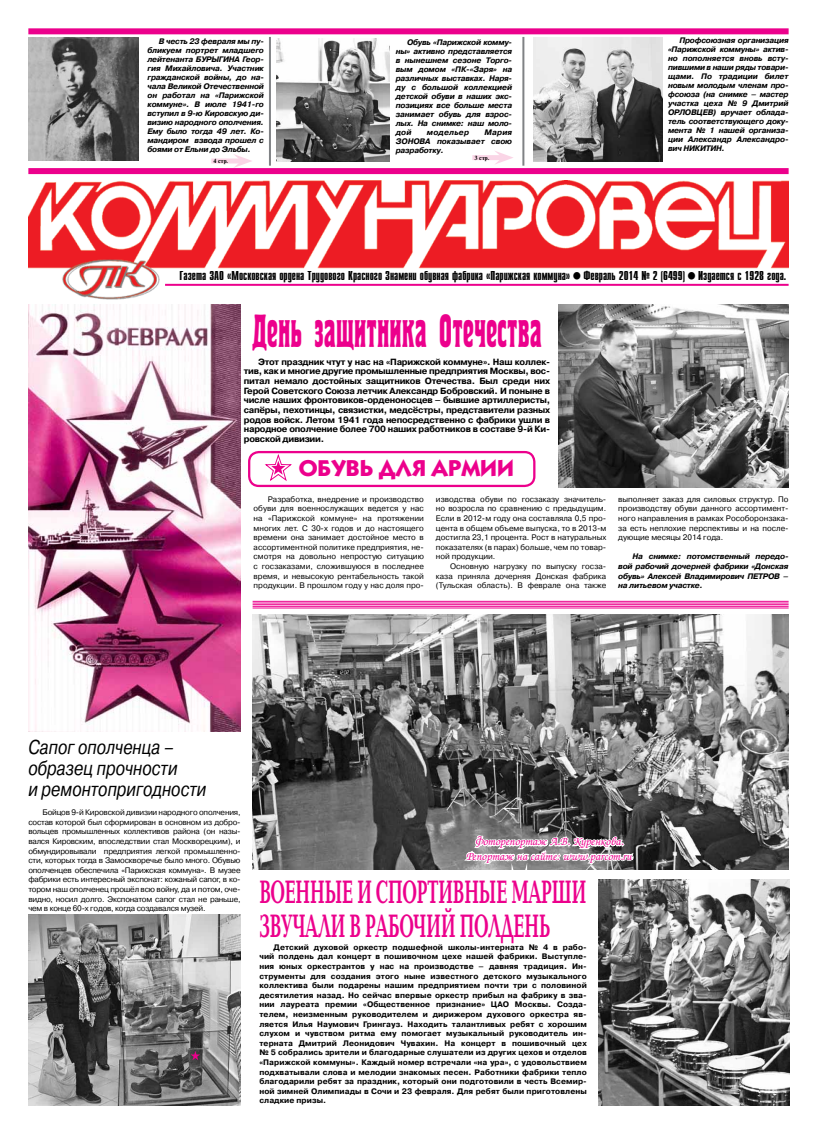
<style>
.page{position:relative;width:817px;height:1134px;background:#fff}
.page>*{position:absolute;margin:0;border:0;box-sizing:border-box;transform-origin:0 0}
.t1{font:46.4px "Herold C";color:#ec008c;scale:.86 1}
.t2{font:700 33.5px/34px "Baltica C";color:#ec008c;scale:.53 1}
.t3{font:700 23px "Kabel C";color:#ec008c}
.t4{font:italic 20px/21px "Pragmatica C";color:#000;scale:.8 1}
.t5{font:700 12.8px "Compact C";color:#000;scale:.93 1}
.t6{font:12px/14.4px "Zapf Chancery C";color:#ec008c;text-align:center}
.t7{font:700 9px/9.6px "Pragmatica C";letter-spacing:-.025em;color:#000;text-align:justify}
.t8{font:8px/9.6px "Pragmatica C";color:#000;text-align:justify}
.t9{font:700 8px/9.6px "Pragmatica C";letter-spacing:.01em;color:#000;text-align:justify}
.t10{font:italic 700 8px/9px "Pragmatica C";letter-spacing:-.025em;color:#000;text-align:justify}
.t11{font:italic 700 8px "Pragmatica C";letter-spacing:.02em;color:#000}
.t12{font:700 6px "Newton C";color:#000}
</style>
<div class="page">
<img style="left:28px;top:180px;width:760px;height:120px">
<div style="left:28px;top:28px;width:760px;height:6px;background:#ec008c"></div>
<div style="left:28px;top:168px;width:760px;height:6px;background:#ec008c"></div>
<div style="left:165px;top:271px;width:635px;height:23px;background:#fff"></div>
<hr style="left:165px;top:284px;width:623px;height:2px;background:#ec008c">
<div style="left:248px;top:451px;width:287px;height:36px;border:2px solid #ec008c;border-radius:10px"></div>
<svg style="left:264px;top:454px;width:28px;height:27px"></svg>
<img style="left:28px;top:37px;width:110px;height:123px">
<hr style="left:269px;top:37px;width:2px;height:129px;background:#808285">
<hr style="left:522px;top:37px;width:2px;height:129px;background:#808285">
<img style="left:276px;top:38px;width:113px;height:124px">
<img style="left:533px;top:38px;width:129px;height:124px">
<div style="left:472px;top:155px;width:30px;height:5px;background:#fad5e6"></div>
<svg style="left:495px;top:151px;width:18px;height:14px"></svg>
<div style="left:211px;top:158px;width:30px;height:5px;background:#fad5e6"></div>
<svg style="left:233px;top:154px;width:19px;height:14px"></svg>
<hr style="left:252px;top:601px;width:536px;height:1px;background:#ec008c">
<hr style="left:252px;top:603px;width:536px;height:1px;background:#ec008c">
<hr style="left:252px;top:604px;width:536px;height:1px;background:#ec008c">
<hr style="left:252px;top:606px;width:536px;height:1px;background:#ec008c">
<hr style="left:252px;top:608px;width:536px;height:1px;background:#ec008c">
<img style="left:28px;top:304px;width:212px;height:428px">
<img style="left:598px;top:879px;width:191px;height:227px">
<img style="left:252px;top:614px;width:536px;height:255px">
<img style="left:28px;top:915px;width:212px;height:191px">
<img style="left:558px;top:304px;width:230px;height:183px">
<svg style="left:254px;top:762px;width:381px;height:187px"></svg>
<svg style="left:190px;top:1051px;width:10px;height:9px"></svg>
<p class="t10" style="left:147px;top:37px;width:118px;text-indent:11px">В честь 23 февраля мы пу&shy;бликуем портрет младшего лейтенанта БУРЫГИНА Геор&shy;гия Михайловича. Участник гражданской войны, до на&shy;чала Великой Отечественной он работал на «Парижской коммуне». В июле 1941-го вступил в 9-ю Кировскую ди&shy;визию народного ополчения.<br>Ему было тогда 49 лет. Ко&shy;мандиром взвода прошел с боями от Ельни до Эльбы.</p>
<p class="t10" style="left:395px;top:38px;width:118px;text-indent:11px">Обувь «Парижской комму&shy;ны» активно представляется в нынешнем сезоне Торго&shy;вым домом «ПК-«Заря» на различных выставках. Наря&shy;ду с большой коллекцией детской обуви в наших экс&shy;позициях все больше места занимает обувь для взрос&shy;лых. На снимке: наш моло&shy;дой</p>
<p class="t10" style="left:395px;top:128px;width:118px;text-indent:89px">Мария ЗОНОВА показывает свою разработку.</p>
<p class="t11" style="left:427px;top:128px;width:44px">модельер</p>
<p class="t12" style="left:474px;top:155px;width:16px">3 стр.</p>
<p class="t12" style="left:213px;top:158px;width:16px">4 стр.</p>
<p class="t10" style="left:668px;top:36px;width:122px;text-indent:11px">Профсоюзная организация «Парижской коммуны» актив&shy;но пополняется вновь всту&shy;пившими в наши ряды товари&shy;щами. По традиции билет новым молодым членам про&shy;фсоюза (на снимке – мастер участка цеха № 9 Дмитрий ОРЛОВЦЕВ) вручает облада&shy;тель соответствующего доку&shy;мента № 1 нашей организа&shy;ции Александр Александро&shy;вич НИКИТИН.</p>
<h3 class="t5" style="left:179px;top:269px;width:653px">Газета ЗАО «Московская ордена Трудового Красного Знамени обувная фабрика «Парижская коммуна» ■ Февраль 2014 № 2 (6499) ■ Издается с 1928 года.</h3>
<h1 class="t1" style="left:252px;top:309px;width:338px">День защитника Отечества</h1>
<p class="t7" style="left:244px;top:357px;width:308px;text-indent:14px">Этот праздник чтут у нас на «Парижской коммуне». Наш коллек&shy;тив, как и многие другие промышленные предприятия Москвы, вос&shy;питал немало достойных защитников Отечества. Был среди них Герой Советского Союза летчик Александр Бобровский. И поныне в числе наших фронтовиков-орденоносцев – бывшие артиллеристы, сапёры, пехотинцы, связистки, медсёстры, представители разных родов войск. Летом 1941 года непосредственно с фабрики ушли в народное ополчение более 700 наших работников в составе 9-й Ки&shy;ровской дивизии.</p>
<h3 class="t3" style="left:299px;top:454px;width:216px">ОБУВЬ ДЛЯ АРМИИ</h3>
<p class="t8" style="left:253px;top:494px;width:172px;text-indent:14px">Разработка, внедрение и производство обуви для военнослужащих ведется у нас на «Парижской коммуне» на протяжении многих лет. С 30-х годов и до настоящего времени она занимает достойное место в ассортиментной политике предприятия, не&shy;смотря на довольно непростую ситуацию с госзаказами, сложившуюся в последнее время, и невысокую рентабельность такой продукции. В прошлом году у нас доля про-</p>
<p class="t8" style="left:436px;top:494px;width:172px">изводства обуви по госзаказу значитель&shy;но возросла по сравнению с предыдущим.<br>Если в 2012-м году она составляла 0,5 про&shy;цента в общем объеме выпуска, то в 2013-м достигла 23,1 процента. Рост в натуральных показателях (в парах) больше, чем по товар&shy;ной продукции.</p>
<p class="t8" style="left:436px;top:562px;width:172px;text-indent:14px">Основную нагрузку по выпуску госза&shy;каза приняла дочерняя Донская фабрика (Тульская область). В феврале она также</p>
<p class="t8" style="left:618px;top:494px;width:172px">выполняет заказ для силовых структур. По производству обуви данного ассортимент&shy;ного направления в рамках Рособоронзака&shy;за есть неплохие перспективы и на после&shy;дующие месяцы 2014 года.</p>
<p class="t10" style="left:618px;top:552px;width:172px;line-height:9.6px;text-indent:14px">На снимке: потомственный передо&shy;вой рабочий дочерней фабрики «Донская обувь» Алексей Владимирович ПЕТРОВ – на литьевом участке.</p>
<h3 class="t4" style="left:28px;top:737px;width:224px">Сапог ополченца – образец прочности<br>и ремонтопригодности</h3>
<p class="t8" style="left:28px;top:808px;width:214px;text-indent:14px">Бойцов 9-й Кировской дивизии народного ополчения, состав которой был сформирован в основном из добро&shy;вольцев промышленных коллективов района (он назы&shy;вался Кировским, впоследствии стал Москворецким), и обмундировывали предприятия легкой промышленно&shy;сти, которых тогда в Замоскворечье было много. Обувью ополченцев обеспечила «Парижская коммуна». В музее фабрики есть интересный экспонат: кожаный сапог, в ко&shy;тором наш ополченец прошёл всю войну, да и потом, оче&shy;видно, носил долго. Экспонатом сапог стал не раньше, чем в конце 60-х годов, когда создавался музей.</p>
<h3 class="t6" style="left:466px;top:835px;width:167px">Фоторепортаж А.В. Куренкова.<br>Репортаж на сайте: www.parcom.ru</h3>
<h2 class="t2" style="left:259px;top:876px;width:618px">Военные и спортивные марши звучали в рабочий полдень</h2>
<p class="t9" style="left:259px;top:942px;width:329px;text-indent:14px">Детский духовой оркестр подшефной школы-интерната № 4 в рабо&shy;чий полдень дал концерт в пошивочном цехе нашей фабрики. Выступле&shy;ния юных оркестрантов у нас на производстве – давняя традиция. Ин&shy;струменты для создания этого ныне известного детского музыкального коллектива были подарены нашим предприятием почти три с половиной десятилетия назад. Но сейчас впервые оркестр прибыл на фабрику в зва&shy;нии лауреата премии «Общественное признание» ЦАО Москвы. Созда&shy;телем, неизменным руководителем и дирижером духового оркестра яв&shy;ляется Илья Наумович Грингауз. Находить талантливых ребят с хорошим слухом и чувством ритма ему помогает музыкальный руководитель ин&shy;терната Дмитрий Леонидович Чувахин. На концерт в пошивочный цех № 5 собрались зрители и благодарные слушатели из других цехов и отделов «Парижской коммуны». Каждый номер встречали «на ура», с удовольствием подхватывали слова и мелодии знакомых песен. Работники фабрики тепло благодарили ребят за праздник, который они подготовили в честь Всемир&shy;ной зимней Олимпиады в Сочи и 23 февраля. Для ребят были приготовлены сладкие призы.</p>
</div>
